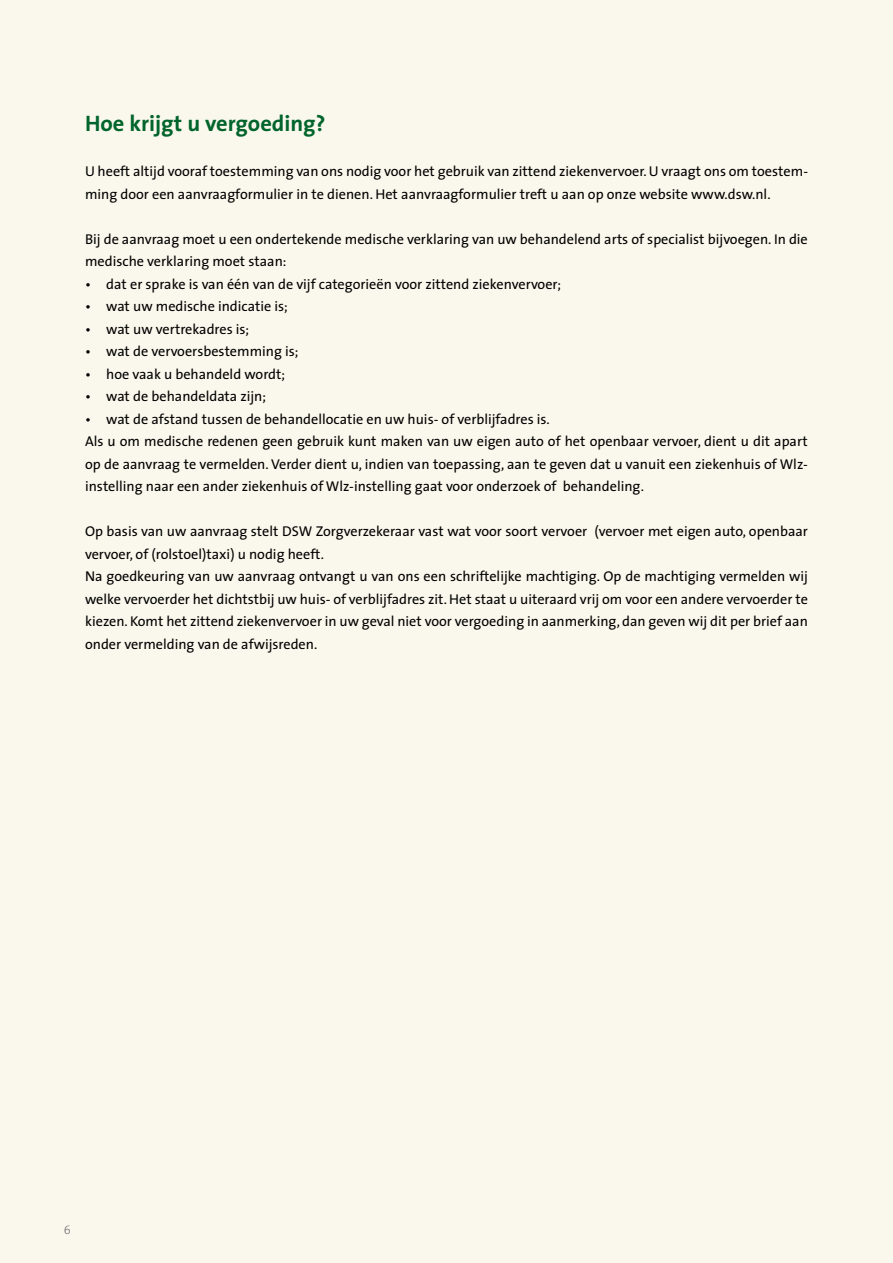
<style>
.page{position:relative;width:893px;height:1263px;background:#faf8ec}
.page>*{position:absolute;margin:0;border:0;box-sizing:border-box;transform-origin:0 0}
.t1{font:700 22.5px "The Sans";color:#00642c}
.t2{font:14.25px/22.5px "The Sans";color:#000}
.t3{font:300 12px "The Sans";color:#6d6e71}
</style>
<div class="page">
<h1 class="t1" style="left:85px;top:109px;width:242px">Hoe krijgt u vergoeding?</h1>
<p class="t2" style="left:85px;top:160px;width:724px">U heeft altijd vooraf toestemming van ons nodig voor het gebruik van zittend ziekenvervoer. U vraagt ons om toestem&shy;ming door een aanvraagformulier in te dienen. Het aanvraagformulier treft u aan op onze website www.dsw.nl.</p>
<p class="t2" style="left:85px;top:228px;width:724px">Bij de aanvraag moet u een ondertekende medische verklaring van uw behandelend arts of specialist bijvoegen. In die medische verklaring moet staan:</p>
<p class="t2" style="left:85px;top:273px;width:478px">• dat er sprake is van één van de vijf categorieën voor zittend ziekenvervoer;</p>
<p class="t2" style="left:85px;top:295px;width:204px">• wat uw medische indicatie is;</p>
<p class="t2" style="left:85px;top:318px;width:166px">• wat uw vertrekadres is;</p>
<p class="t2" style="left:85px;top:340px;width:215px">• wat de vervoersbestemming is;</p>
<p class="t2" style="left:85px;top:363px;width:202px">• hoe vaak u behandeld wordt;</p>
<p class="t2" style="left:85px;top:385px;width:183px">• wat de behandeldata zijn;</p>
<p class="t2" style="left:85px;top:408px;width:724px">• wat de afstand tussen de behandellocatie en uw huis- of verblijfadres is.<br>Als u om medische redenen geen gebruik kunt maken van uw eigen auto of het openbaar vervoer, dient u dit apart op de aanvraag te vermelden. Verder dient u, indien van toepassing, aan te geven dat u vanuit een ziekenhuis of Wlz&shy;instelling naar een ander ziekenhuis of Wlz-instelling gaat voor onderzoek of behandeling.</p>
<p class="t2" style="left:85px;top:520px;width:724px">Op basis van uw aanvraag stelt DSW Zorgverzekeraar vast wat voor soort vervoer (vervoer met eigen auto, openbaar vervoer, of (rolstoel)taxi) u nodig heeft.<br>Na goedkeuring van uw aanvraag ontvangt u van ons een schriftelijke machtiging. Op de machtiging vermelden wij welke vervoerder het dichtstbij uw huis- of verblijfadres zit. Het staat u uiteraard vrij om voor een andere vervoerder te kiezen. Komt het zittend ziekenvervoer in uw geval niet voor vergoeding in aanmerking, dan geven wij dit per brief aan onder vermelding van de afwijsreden.</p>
<p class="t3" style="left:64px;top:1222px;width:8px">6</p>
</div>
